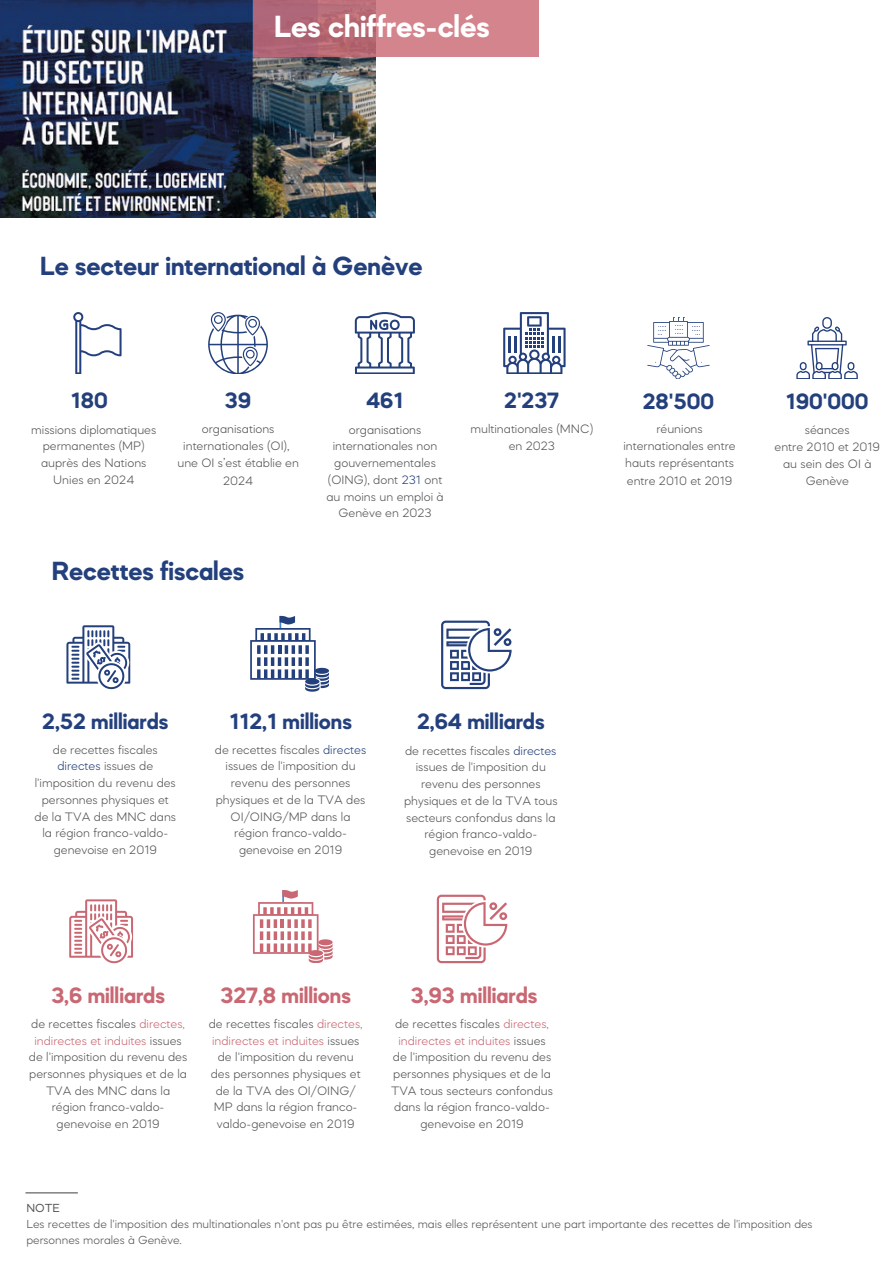
<style>
.page{position:relative;width:893px;height:1264px;background:#fff}
.page>*{position:absolute;margin:0;border:0;box-sizing:border-box;transform-origin:0 0}
.t1{font:700 31.5px "Mazzard M";color:#fff}
.t2{font:700 27px "Mazzard M";color:#24407c}
.t3{font:700 22.8px "Mazzard M";color:#24407c}
.t4{font:700 22.8px "Mazzard M";color:#c96772}
.t5{font:300 12.6px/16.8px "Mazzard M";color:#545454;text-align:center}
.t6{font:300 12px/16px "Mazzard M";color:#545454}
.t7{font:12px "Mazzard M";color:#545454}
.s1{color:#24407c}
.s2{color:#c96772}
</style>
<div class="page">
<svg style="left:208px;top:312px;width:60px;height:62px"></svg>
<svg style="left:355px;top:312px;width:59px;height:62px"></svg>
<svg style="left:503px;top:312px;width:62px;height:62px"></svg>
<svg style="left:73px;top:312px;width:48px;height:62px"></svg>
<svg style="left:647px;top:317px;width:62px;height:62px"></svg>
<svg style="left:796px;top:317px;width:61px;height:62px"></svg>
<img style="left:0;top:0;width:376px;height:218px">
<svg style="left:253px;top:0;width:286px;height:57px;background:#c47782"></svg>
<svg style="left:66px;top:625px;width:64px;height:64px"></svg>
<svg style="left:441px;top:620px;width:70px;height:69px"></svg>
<svg style="left:69px;top:899px;width:64px;height:64px"></svg>
<svg style="left:437px;top:894px;width:70px;height:69px"></svg>
<svg style="left:253px;top:890px;width:79px;height:73px"></svg>
<svg style="left:250px;top:616px;width:79px;height:75px"></svg>
<hr style="left:25px;top:1192px;width:53px;height:1px;background:#545454">
<h1 class="t1" style="left:274px;top:7px;width:217px">Les chiffres-clés</h1>
<h2 class="t2" style="left:40px;top:249px;width:384px">Le secteur international à Genève</h2>
<h3 class="t3" style="left:71px;top:386px;width:39px">180</h3>
<p class="t5" style="left:31px;top:421px;width:126px">missions diplomatiques permanentes (MP) auprès des Nations<br>Unies en 2024</p>
<h3 class="t3" style="left:225px;top:386px;width:28px">39</h3>
<h3 class="t3" style="left:366px;top:386px;width:39px">461</h3>
<p class="t5" style="left:326px;top:421px;width:119px">organisations internationales non gouvernementales (OING), dont <span class="s1">231</span> ont au moins un emploi à<br>Genève en 2023</p>
<p class="t5" style="left:177px;top:420px;width:123px">organisations internationales (OI), une OI s’est établie en<br>2024</p>
<h2 class="t2" style="left:52px;top:553px;width:194px">Recettes fiscales</h2>
<h3 class="t3" style="left:504px;top:386px;width:56px">2'237</h3>
<p class="t5" style="left:470px;top:420px;width:124px">multinationales (MNC) en 2023</p>
<h3 class="t3" style="left:642px;top:387px;width:73px">28'500</h3>
<p class="t5" style="left:623px;top:420px;width:114px">réunions internationales entre hauts représentants entre 2010 et 2019</p>
<h3 class="t3" style="left:785px;top:387px;width:84px">190'000</h3>
<p class="t5" style="left:774px;top:421px;width:107px">séances<br>entre 2010 et 2019 au sein des OI à<br>Genève</p>
<h3 class="t3" style="left:42px;top:706px;width:128px">2,52 milliards</h3>
<p class="t5" style="left:35px;top:741px;width:143px">de recettes fiscales <span class="s1">directes</span> issues de l'imposition du revenu des personnes physiques et de la TVA des MNC dans la région franco-valdo&shy;genevoise en 2019</p>
<h3 class="t3" style="left:229px;top:706px;width:124px">112,1 millions</h3>
<p class="t5" style="left:215px;top:741px;width:153px">de recettes fiscales <span class="s1">directes </span>issues de l'imposition du revenu des personnes physiques et de la TVA des<br>OI/OING/MP dans la région franco-valdo&shy;genevoise en 2019</p>
<h3 class="t3" style="left:417px;top:706px;width:129px">2,64 milliards</h3>
<p class="t5" style="left:404px;top:741px;width:155px">de recettes fiscales <span class="s1">directes </span>issues de l'imposition du revenu des personnes physiques et de la TVA tous secteurs confondus dans la région franco-valdo&shy;genevoise en 2019</p>
<h3 class="t4" style="left:51px;top:980px;width:115px">3,6 milliards</h3>
<p class="t5" style="left:29px;top:1014px;width:160px">de recettes fiscales <span class="s2">directes, indirectes et induites</span> issues de l'imposition du revenu des personnes physiques et de la<br>TVA des MNC dans la région franco-valdo&shy;genevoise en 2019</p>
<h3 class="t4" style="left:220px;top:980px;width:132px">327,8 millions</h3>
<p class="t5" style="left:209px;top:1014px;width:155px">de recettes fiscales <span class="s2">directes, indirectes et ind uites</span> issues de l'imposition du revenu des personnes physiques et de la TVA des OI/OING/<br>MP dans la région franco&shy;valdo-genevoise en 2019</p>
<h3 class="t4" style="left:410px;top:980px;width:128px">3,93 milliards</h3>
<p class="t5" style="left:391px;top:1014px;width:163px">de recettes fiscales <span class="s2">directes, indirectes et ind uites</span> issues de l'imposition du revenu des personnes physiques et de la<br>TVA tous secteurs confondus dans la région franco-valdo&shy;genevoise en 2019</p>
<p class="t7" style="left:26px;top:1200px;width:35px">NOTE</p>
<p class="t6" style="left:26px;top:1215px;width:787px">Les recettes de l'imposition des multinationales n'ont pas pu être estimées, mais elles représentent une part importante des recettes de l'imposition des personnes morales à Genève.</p>
</div>
